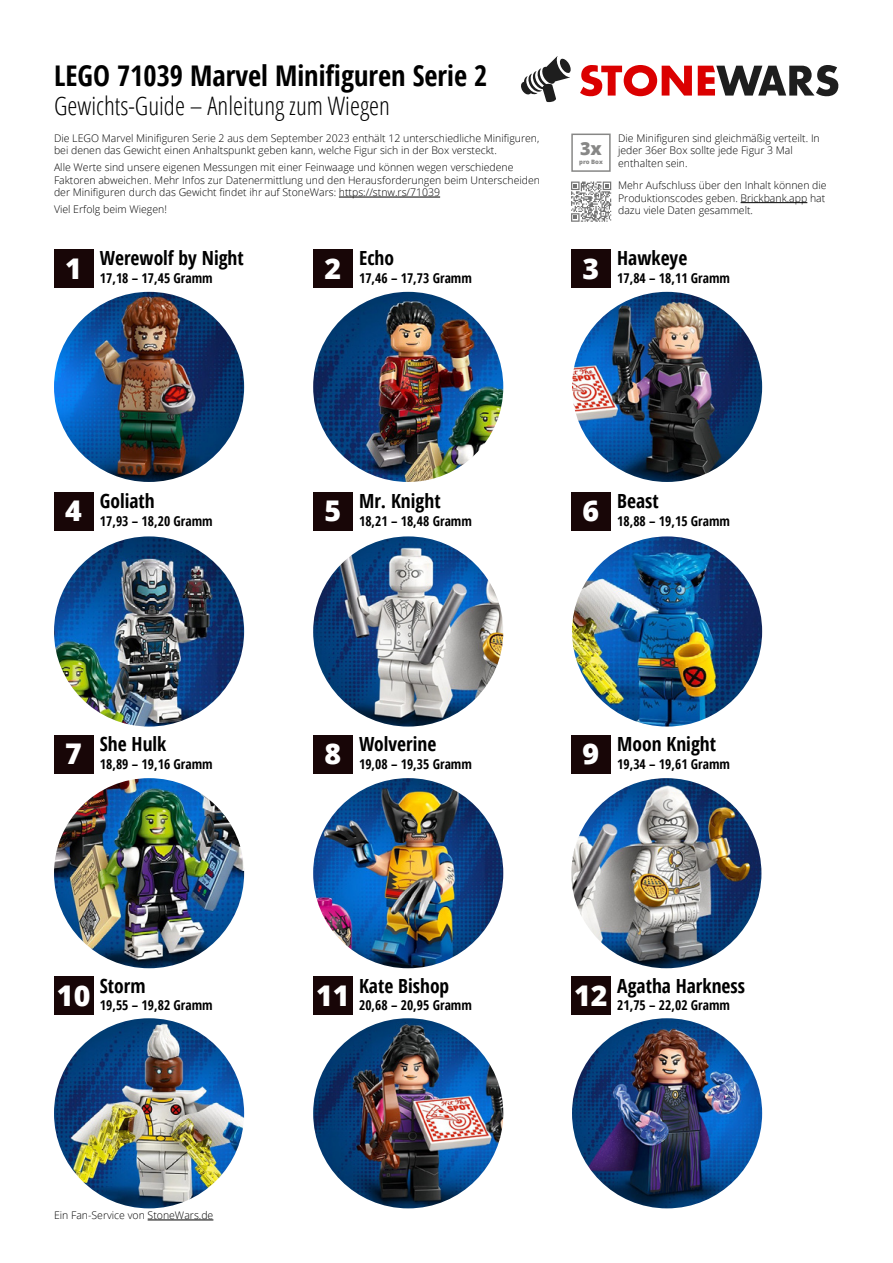
<style>
.page{position:relative;width:893px;height:1263px;background:#fff}
.page>*{position:absolute;margin:0;border:0;box-sizing:border-box;transform-origin:0 0}
.t1{font:700 28.5px "Open Sans Condensed";color:#000}
.t2{font:800 28.5px "Open Sans";color:#fff}
.t3{font:300 25.5px "Open Sans Condensed";color:#000}
.t4{font:700 19.5px "Open Sans Condensed";color:#000}
.t5{font:800 18px "Open Sans";color:#878786}
.t6{font:700 13.5px "Open Sans Condensed";color:#000}
.t7{font:300 10.5px/12.6px "Open Sans";color:#000}
.t8{font:800 6px "Open Sans";color:#878786}
</style>
<div class="page">
<img style="left:313px;top:292px;width:190px;height:190px;border-radius:95px">
<img style="left:572px;top:292px;width:190px;height:190px;border-radius:95px">
<img style="left:54px;top:292px;width:190px;height:190px;border-radius:95px">
<img style="left:54px;top:536px;width:190px;height:190px;border-radius:95px">
<img style="left:54px;top:778px;width:190px;height:190px;border-radius:95px">
<img style="left:54px;top:1018px;width:190px;height:190px;border-radius:95px">
<img style="left:313px;top:1018px;width:190px;height:190px;border-radius:95px">
<img style="left:572px;top:1018px;width:190px;height:190px;border-radius:95px">
<img style="left:313px;top:778px;width:190px;height:190px;border-radius:95px">
<img style="left:571px;top:778px;width:190px;height:190px;border-radius:95px">
<img style="left:313px;top:536px;width:190px;height:190px;border-radius:95px">
<img style="left:572px;top:536px;width:190px;height:190px;border-radius:95px">
<svg style="left:521px;top:56px;width:50px;height:46px"></svg>
<svg style="left:698px;top:65px;width:140px;height:31px"></svg>
<svg style="left:580px;top:65px;width:112px;height:31px"></svg>
<div style="left:54px;top:249px;width:39px;height:39px;background:#180607"></div>
<div style="left:54px;top:492px;width:39px;height:38px;background:#180607"></div>
<div style="left:313px;top:492px;width:39px;height:38px;background:#180607"></div>
<div style="left:54px;top:735px;width:39px;height:38px;background:#180607"></div>
<div style="left:54px;top:977px;width:39px;height:38px;background:#180607"></div>
<div style="left:313px;top:249px;width:39px;height:39px;background:#180607"></div>
<div style="left:313px;top:735px;width:39px;height:38px;background:#180607"></div>
<div style="left:313px;top:977px;width:39px;height:38px;background:#180607"></div>
<div style="left:571px;top:249px;width:40px;height:39px;background:#180607"></div>
<div style="left:571px;top:492px;width:40px;height:38px;background:#180607"></div>
<div style="left:571px;top:735px;width:40px;height:38px;background:#180607"></div>
<div style="left:571px;top:977px;width:40px;height:38px;background:#180607"></div>
<div style="left:571px;top:134px;width:40px;height:38px;border:2px solid #878786"></div>
<hr style="left:339px;top:197px;width:101px;height:1px;background:#000">
<hr style="left:741px;top:202px;width:66px;height:1px;background:#000">
<svg style="left:571px;top:182px;width:40px;height:40px"></svg>
<hr style="left:148px;top:1220px;width:65px;height:1px;background:#000">
<h1 class="t1" style="left:54px;top:56px;width:435px">LEGO 71039 Marvel Minifiguren Serie 2</h1>
<h2 class="t3" style="left:54px;top:95px;width:338px">Gewichts-Guide – Anleitung zum Wiegen</h2>
<p class="t7" style="left:54px;top:131px;width:487px">Die LEGO Marvel Minifiguren Serie 2 aus dem September 2023 enthält 12 unterschiedliche Minifiguren, bei denen das Gewicht einen Anhaltspunkt geben kann, welche Figur sich in der Box versteckt.</p>
<p class="t7" style="left:54px;top:161px;width:488px">Alle Werte sind unsere eigenen Messungen mit einer Feinwaage und können wegen verschiedene<br>Faktoren abweichen. Mehr Infos zur Datenermittlung und den Herausforderungen beim Unterscheiden der Minifiguren durch das Gewicht findet ihr auf StoneWars: https://stnw.rs/71039</p>
<p class="t7" style="left:54px;top:203px;width:114px">Viel Erfolg beim Wiegen!</p>
<h3 class="t5" style="left:580px;top:142px;width:23px">3x</h3>
<p class="t8" style="left:579px;top:160px;width:25px">pro Box</p>
<p class="t7" style="left:618px;top:131px;width:203px">Die Minifiguren sind gleichmäßig verteilt. In jeder 36er Box sollte jede Figur 3 Mal enthalten sein.</p>
<p class="t7" style="left:618px;top:179px;width:210px;text-align:justify">Mehr Aufschluss über den Inhalt können die Produktionscodes geben. Brickbank.app hat dazu viele Daten gesammelt.</p>
<h1 class="t2" style="left:65px;top:258px;width:18px">1</h1>
<h3 class="t4" style="left:100px;top:250px;width:145px">Werewolf by Night</h3>
<p class="t6" style="left:100px;top:269px;width:114px">17,18 – 17,45 Gramm</p>
<h1 class="t2" style="left:324px;top:258px;width:18px">2</h1>
<h3 class="t4" style="left:359px;top:250px;width:37px">Echo</h3>
<p class="t6" style="left:359px;top:269px;width:114px">17,46 – 17,73 Gramm</p>
<h1 class="t2" style="left:583px;top:258px;width:18px">3</h1>
<h3 class="t4" style="left:617px;top:245px;width:72px">Hawkeye</h3>
<p class="t6" style="left:617px;top:269px;width:114px">17,84 – 18,11 Gramm</p>
<h1 class="t2" style="left:65px;top:501px;width:18px">4</h1>
<h3 class="t4" style="left:100px;top:493px;width:56px">Goliath</h3>
<p class="t6" style="left:100px;top:511px;width:114px">17,93 – 18,20 Gramm</p>
<h1 class="t2" style="left:324px;top:501px;width:18px">5</h1>
<h3 class="t4" style="left:359px;top:493px;width:83px">Mr. Knight</h3>
<p class="t6" style="left:359px;top:511px;width:114px">18,21 – 18,48 Gramm</p>
<h1 class="t2" style="left:583px;top:501px;width:18px">6</h1>
<h3 class="t4" style="left:617px;top:493px;width:43px">Beast</h3>
<p class="t6" style="left:617px;top:511px;width:114px">18,88 – 19,15 Gramm</p>
<h1 class="t2" style="left:65px;top:744px;width:18px">7</h1>
<h3 class="t4" style="left:100px;top:730px;width:68px">She Hulk</h3>
<p class="t6" style="left:100px;top:754px;width:114px">18,89 – 19,16 Gramm</p>
<h1 class="t2" style="left:324px;top:744px;width:18px">8</h1>
<h3 class="t4" style="left:359px;top:736px;width:79px">Wolverine</h3>
<p class="t6" style="left:359px;top:754px;width:114px">19,08 – 19,35 Gramm</p>
<h1 class="t2" style="left:583px;top:744px;width:18px">9</h1>
<h3 class="t4" style="left:617px;top:736px;width:100px">Moon Knight</h3>
<p class="t6" style="left:617px;top:754px;width:114px">19,34 – 19,61 Gramm</p>
<h1 class="t2" style="left:57px;top:985px;width:35px">10</h1>
<h3 class="t4" style="left:100px;top:972px;width:47px">Storm</h3>
<p class="t6" style="left:100px;top:996px;width:114px">19,55 – 19,82 Gramm</p>
<h1 class="t2" style="left:316px;top:985px;width:35px">11</h1>
<h3 class="t4" style="left:359px;top:978px;width:92px">Kate Bishop</h3>
<p class="t6" style="left:359px;top:996px;width:114px">20,68 – 20,95 Gramm</p>
<h1 class="t2" style="left:574px;top:985px;width:35px">12</h1>
<h3 class="t4" style="left:617px;top:972px;width:129px">Agatha Harkness</h3>
<p class="t6" style="left:617px;top:996px;width:114px">21,75 – 22,02 Gramm</p>
<p class="t7" style="left:54px;top:1209px;width:161px">Ein Fan-Service von StoneWars.de</p>
</div>
